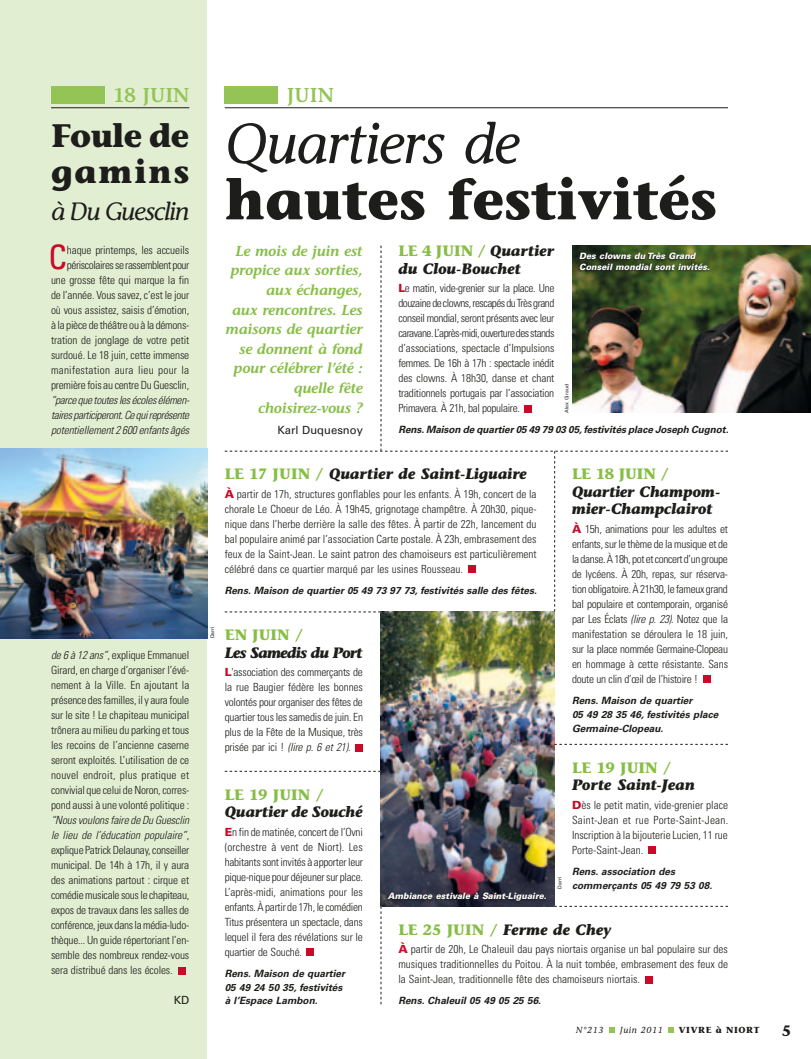
<style>
.page{position:relative;width:811px;height:1059px;background:#fff}
.page>*{position:absolute;margin:0;border:0;box-sizing:border-box;transform-origin:0 0}
.t1{font:700 56.25px "Stone Informal";color:#1d1d1b}
.t2{font:italic 56.25px "Stone Informal";letter-spacing:-.015em;color:#1d1d1b}
.t3{font:condensed 33.62px "Univers";color:#ca0a28}
.t4{font:700 32.5px/36.2px "Stone Informal";letter-spacing:-.02em;color:#1d1d1b}
.t5{font:italic 25px "Stone Informal";letter-spacing:-.04em;color:#1d1d1b}
.t6{font:600 20px "Stone Informal";color:#94c356}
.t7{font:italic 700 15px/17.5px "Stone Informal";letter-spacing:-.01em;color:#1d1d1b}
.t8{font:700 15px "Stone Informal";letter-spacing:.005em;color:#86be45}
.t9{font:italic 700 15px "Stone Informal";letter-spacing:-.055em;color:#1d1d1b}
.t10{font:700 15px "Stone Informal";color:#1d1d1b}
.t11{font:italic 600 14.38px/19.6px "Stone Informal";letter-spacing:-.01em;color:#86be45;text-align:right}
.t12{font:300 condensed 11.25px/15px "Univers";letter-spacing:-.01em;color:#1d1d1b;text-align:justify}
.t13{font:italic 300 condensed 11.25px/15px "Univers";letter-spacing:-.01em;color:#1d1d1b;text-align:justify}
.t14{font:11.25px "Univers";color:#1d1d1b}
.t15{font:italic 700 10px/13.8px "Univers";color:#1d1d1b}
.t16{font:italic 900 8.75px/10.6px "Univers";letter-spacing:.005em;color:#fff;scale:.95 1}
.t17{font:italic 8.75px "Stone Informal";letter-spacing:.075em;color:#1d1d1b}
.t18{font:700 8.75px "Stone Informal";letter-spacing:.075em;color:#1d1d1b}
.t19{font:5px "Univers";color:#1d1d1b}
.s1{font-style:italic}
.s2{font-style:normal;color:#86be45}
.s3{font-weight:900;font-stretch:normal;color:#ca0a28}
</style>
<div class="page">
<div style="left:0;top:0;width:207px;height:1059px;background:#e2eed2"></div>
<div style="left:356px;top:744px;width:7px;height:7px;background:#ca0a28"></div>
<div style="left:307px;top:948px;width:7px;height:7px;background:#ca0a28"></div>
<div style="left:703px;top:676px;width:7px;height:7px;background:#ca0a28"></div>
<div style="left:649px;top:846px;width:7px;height:7px;background:#ca0a28"></div>
<div style="left:646px;top:976px;width:7px;height:7px;background:#ca0a28"></div>
<svg style="left:609px;top:1027px;width:5px;height:5px"></svg>
<svg style="left:668px;top:1027px;width:5px;height:5px"></svg>
<div style="left:225px;top:86px;width:53px;height:18px;background:#94c356"></div>
<hr style="left:225px;top:107px;width:503px;height:1px;background:#1d1d1b">
<div style="left:178px;top:967px;width:7px;height:7px;background:#ca0a28"></div>
<div style="left:51px;top:86px;width:53px;height:18px;background:#94c356"></div>
<hr style="left:51px;top:107px;width:138px;height:1px;background:#1d1d1b">
<img style="left:381px;top:613px;width:173px;height:293px">
<img style="left:728px;top:246px;width:83px;height:166px">
<img style="left:0;top:449px;width:207px;height:189px">
<svg style="left:225px;top:771px;width:156px;height:1px"></svg>
<svg style="left:554px;top:906px;width:174px;height:1px"></svg>
<svg style="left:554px;top:744px;width:174px;height:1px"></svg>
<svg style="left:381px;top:906px;width:1px;height:98px"></svg>
<svg style="left:225px;top:246px;width:503px;height:367px"></svg>
<svg style="left:577px;top:252px;width:133px;height:20px;background:#31411f"></svg>
<svg style="left:385px;top:891px;width:162px;height:12px;background:#2b2936"></svg>
<h3 class="t6" style="left:113px;top:83px;width:78px">18 JUIN</h3>
<h3 class="t4" style="left:51px;top:117px;width:140px">FOULE DE<br>GAMINS</h3>
<h3 class="t5" style="left:51px;top:196px;width:140px">à Du Guesclin</h3>
<h2 class="t3" style="left:49px;top:236px;width:20px">C</h2>
<p class="t12" style="left:51px;top:243px;width:140px;text-align:right">haque printemps, les accueils périscolaires se rassemblent pour une grosse fête qui marque la fin de l’année. Vous savez, c’est le jour où vous assistez, saisis d’émotion, à la pièce de théâtre ou à la démons&shy;tration de jonglage de votre petit surdoué. Le 18 juin, cette immense manifestation aura lieu pour la première fois au centre Du Guesclin,</p>
<p class="t13" style="left:51px;top:392px;width:140px">“parce que toutes les écoles élémen&shy;taires participeront. Ce qui représente potentiellement 2 600 enfants âgés</p>
<p class="t12" style="left:51px;top:647px;width:140px"><span class="s1">de 6 à 12 ans”</span>, explique Emmanuel Girard, en charge d’organiser l’évé&shy;nement à la Ville. En ajoutant la présence des familles, il y aura foule sur le site ! Le chapiteau municipal trônera au milieu du parking et tous les recoins de l’ancienne caserne seront exploités. L’utilisation de ce nouvel endroit, plus pratique et convivial que celui de Noron, corres&shy;pond aussi à une volonté politique :</p>
<p class="t12" style="left:51px;top:812px;width:140px"><span class="s1">“Nous voulons faire de Du Guesclin le lieu de l’éducation populaire”</span>, explique Patrick Delaunay, conseiller municipal. De 14h à 17h, il y aura des animations partout : cirque et comédie musicale sous le chapiteau, expos de travaux dans les salles de conférence, jeux dans la média-ludo&shy;thèque... Un guide répertoriant l’en&shy;semble des nombreux rendez-vous sera distribué dans les écoles.</p>
<p class="t14" style="left:174px;top:993px;width:17px">KD</p>
<h3 class="t6" style="left:287px;top:83px;width:48px">JUIN</h3>
<h1 class="t2" style="left:225px;top:110px;width:296px">Quartiers de</h1>
<h1 class="t1" style="left:225px;top:165px;width:494px">HAUTES FESTIVITÉS</h1>
<p class="t11" style="left:226px;top:241px;width:139px">Le mois de juin est propice aux sorties, aux échanges,<br>aux rencontres. Les maisons de quartier se donnent à fond pour célébrer l’été : quelle fête choisirez-vous ?</p>
<p class="t14" style="left:277px;top:423px;width:87px">Karl Duquesnoy</p>
<h3 class="t7" style="left:398px;top:242px;width:157px"><span class="s2">LE 4 JUIN /</span> Quartier du Clou-Bouchet</h3>
<p class="t12" style="left:398px;top:281px;width:158px"><span class="s3">L</span>e matin, vide-grenier sur la place. Une douzaine de clowns, rescapés du Très grand conseil mondial, seront présents avec leur caravane. L’après-midi, ouverture des stands d’associations, spectacle d’Impulsions femmes. De 16h à 17h : spectacle inédit des clowns. À 18h30, danse et chant traditionnels portugais par l’association Primavera. À 21h, bal populaire.</p>
<p class="t15" style="left:398px;top:423px;width:331px">Rens. Maison de quartier 05 49 79 03 05, festivités place Joseph Cugnot.</p>
<p class="t16" style="left:579px;top:250px;width:139px">Des clowns du Très Grand<br>Conseil mondial sont invités.</p>
<p class="t19" style="left:564px;top:412px;width:30px;rotate:-90deg">Alex Giraud</p>
<p class="t19" style="left:209px;top:638px;width:13px;rotate:-90deg">Darri</p>
<h3 class="t7" style="left:225px;top:465px;width:304px"><span class="s2">LE 17 JUIN /</span> Quartier de Saint-Liguaire</h3>
<p class="t12" style="left:225px;top:486px;width:313px"><span class="s3">À</span> partir de 17h, structures gonflables pour les enfants. À 19h, concert de la chorale Le Choeur de Léo. À 19h45, grignotage champêtre. À 20h30, pique&shy;nique dans l’herbe derrière la salle des fêtes. À partir de 22h, lancement du bal populaire animé par l’association Carte postale. À 23h, embrasement des feux de la Saint-Jean. Le saint patron des chamoiseurs est particulièrement célébré dans ce quartier marqué par les usines Rousseau.</p>
<p class="t15" style="left:225px;top:584px;width:314px">Rens. Maison de quartier 05 49 73 97 73, festivités salle des fêtes.</p>
<h3 class="t8" style="left:572px;top:465px;width:98px">LE 18 JUIN /</h3>
<h3 class="t7" style="left:572px;top:483px;width:150px">Quartier Champom&shy;mier-Champclairot</h3>
<p class="t12" style="left:572px;top:521px;width:157px"><span class="s3">À</span> 15h, animations pour les adultes et enfants, sur le thème de la musique et de la danse. À 18h, pot et concert d’un groupe de lycéens. À 20h, repas, sur réserva&shy;tion obligatoire. À 21h30, le fameux grand bal populaire et contemporain, organisé par Les Éclats <span class="s1">(lire p. 23)</span>. Notez que la manifestation se déroulera le 18 juin, sur la place nommée Germaine-Clopeau en hommage à cette résistante. Sans doute un clin d’œil de l’histoire !</p>
<p class="t15" style="left:572px;top:694px;width:148px">Rens. Maison de quartier<br>05 49 28 35 46, festivités place<br>Germaine-Clopeau.</p>
<h3 class="t8" style="left:572px;top:758px;width:101px">LE 19 JUIN /</h3>
<h3 class="t7" style="left:572px;top:776px;width:125px">Porte Saint-Jean</h3>
<p class="t12" style="left:572px;top:797px;width:158px"><span class="s3">D</span>ès le petit matin, vide-grenier place Saint-Jean et rue Porte-Saint-Jean.<br>Inscription à la bijouterie Lucien, 11 rue Porte-Saint-Jean.</p>
<p class="t15" style="left:572px;top:864px;width:142px">Rens. association des commerçants 05 49 79 53 08.</p>
<h3 class="t7" style="left:398px;top:920px;width:214px"><span class="s2">LE 25 JUIN /</span> Ferme de Chey</h3>
<p class="t12" style="left:398px;top:941px;width:331px"><span class="s3">À</span> partir de 20h, Le Chaleuil dau pays niortais organise un bal populaire sur des musiques traditionnelles du Poitou. À la nuit tombée, embrasement des feux de la Saint-Jean, traditionnelle fête des chamoiseurs niortais.</p>
<p class="t15" style="left:398px;top:994px;width:144px">Rens. Chaleuil 05 49 05 25 56.</p>
<h3 class="t8" style="left:225px;top:625px;width:80px">EN JUIN /</h3>
<h3 class="t9" style="left:225px;top:643px;width:140px">Les Samedis du Port</h3>
<p class="t12" style="left:225px;top:665px;width:140px"><span class="s3">L</span>'association des commerçants de la rue Baugier fédère les bonnes volontés pour organiser des fêtes de quartier tous les samedis de juin. En plus de la Fête de la Musique, très prisée par ici ! <span class="s1">(lire p. 6 et 21)</span>.</p>
<h3 class="t8" style="left:225px;top:785px;width:101px">LE 19 JUIN /</h3>
<h3 class="t7" style="left:225px;top:803px;width:140px">Quartier de Souché</h3>
<p class="t12" style="left:225px;top:824px;width:140px"><span class="s3">E</span>n fin de matinée, concert de l’Ovni (orchestre à vent de Niort). Les habitants sont invités à apporter leur pique-nique pour déjeuner sur place.<br>L’après-midi, animations pour les enfants. À partir de 17h, le comédien Titus présentera un spectacle, dans lequel il fera des révélations sur le quartier de Souché.</p>
<p class="t15" style="left:225px;top:966px;width:122px">Rens. Maison de quartier<br>05 49 24 50 35, festivités à l’Espace Lambon.</p>
<p class="t19" style="left:557px;top:888px;width:13px;rotate:-90deg">Darri</p>
<p class="t16" style="left:388px;top:891px;width:169px">Ambiance estivale à Saint-Liguaire.</p>
<p class="t17" style="left:576px;top:1024px;width:29px">N°213</p>
<p class="t17" style="left:620px;top:1024px;width:45px">Juin 2011</p>
<p class="t18" style="left:679px;top:1024px;width:83px">VIVRE À NIORT</p>
<h3 class="t10" style="left:782px;top:1021px;width:11px">5</h3>
</div>
